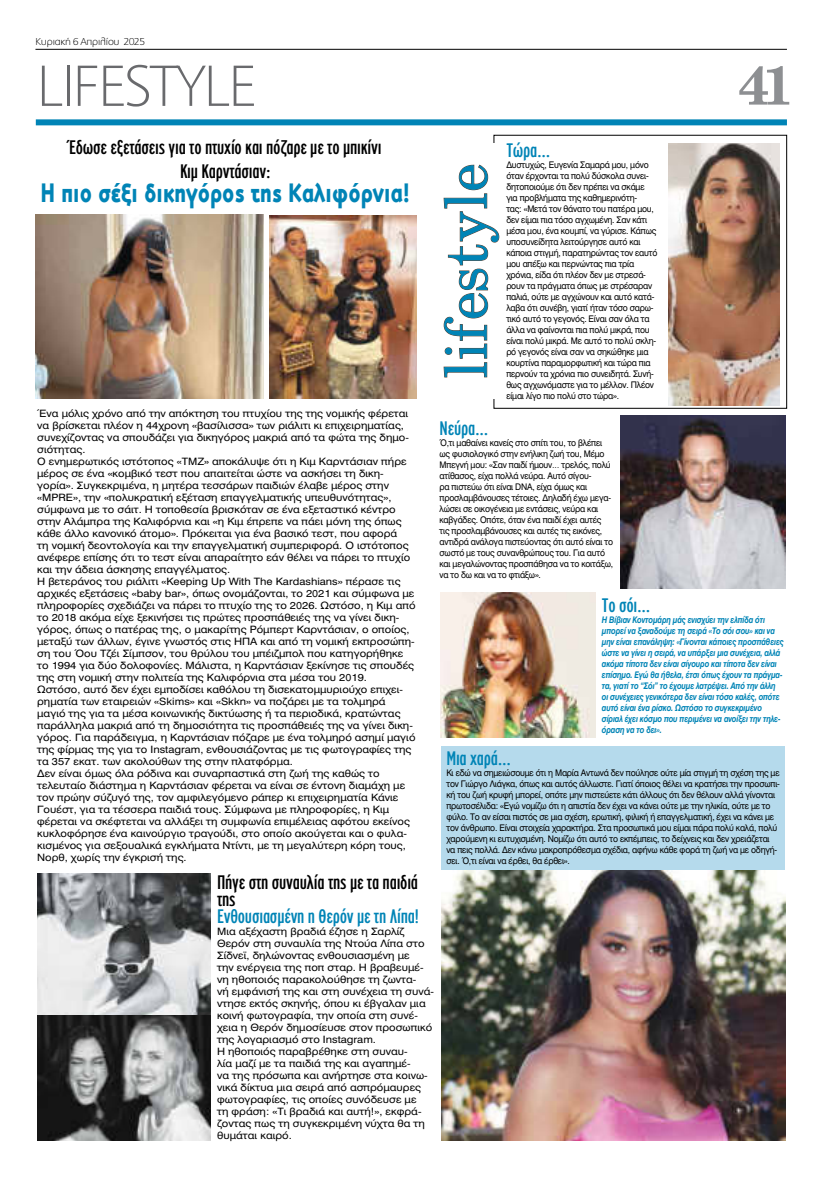
<style>
.page{position:relative;width:823px;height:1177px;background:#fff}
.page>*{position:absolute;margin:0;border:0;box-sizing:border-box;transform-origin:0 0}
.t1{font:58px "PF Century";letter-spacing:.01em;color:#0084b6}
.t2{font:100 57.9px "PF Catalog";letter-spacing:-.02em;color:#696a6d}
.t3{font:700 55px "PF Century";color:#8d8f92}
.t4{font:900 27px "PF Textbook";letter-spacing:-.02em;color:#0084b6;scale:.8 1}
.t5{font:21px/24px "PF Highway Gothic Comp";letter-spacing:-.01em;color:#000;text-align:center;scale:1.05 1}
.t6{font:21px "PF Highway Gothic Comp";letter-spacing:-.01em;color:#0084b6;scale:1.05 1}
.t7{font:10px/12px "UB Helvetica";color:#000;scale:1.1 1}
.t8{font:100 10px "PF Catalog";letter-spacing:-.02em;color:#000;scale:1.1 1}
.t9{font:9px/11px "UB Helvetica";letter-spacing:-.025em;color:#000;scale:.94 1}
.t10{font:italic 9px/11px "UB Helvetica Bold";letter-spacing:-.025em;color:#0084b6;scale:.84 1}
</style>
<div class="page">
<hr style="left:35px;top:49px;width:751px;height:1px;background:#000">
<div style="left:36px;top:119px;width:750px;height:6px;background:#0084b6"></div>
<div style="left:493px;top:135px;width:293px;height:274px;border:1px solid #000"></div>
<div style="left:441px;top:143px;width:136px;height:256px;background:#fff"></div>
<svg style="left:443px;top:165px;width:56px;height:212px"></svg>
<div style="left:441px;top:745px;width:343px;height:176px;background:#b5daec"></div>
<img style="left:441px;top:870px;width:343px;height:270px">
<img style="left:440px;top:592px;width:155px;height:145px">
<img style="left:36px;top:214px;width:228px;height:184px">
<img style="left:269px;top:215px;width:147px;height:183px">
<img style="left:620px;top:415px;width:164px;height:173px">
<img style="left:668px;top:143px;width:111px;height:262px">
<img style="left:37px;top:873px;width:174px;height:142px">
<img style="left:37px;top:1015px;width:174px;height:125px">
<p class="t8" style="left:35px;top:37px;width:101px">Κυριακή 6 Απριλίου 2025</p>
<h2 class="t2" style="left:37px;top:56px;width:220px">LIFESTYLE</h2>
<h3 class="t5" style="left:69px;top:136px;width:299px">Έδωσε εξετάσεις για το πτυχίο και πόζαρε με το μπικίνι<br>Κιμ Καρντάσιαν:</h3>
<h3 class="t4" style="left:41px;top:177px;width:463px">Η πιο σέξι δικηγόρος της Καλιφόρνια!</h3>
<p class="t7" style="left:37px;top:407px;width:345px">Ένα μόλις χρόνο από την απόκτηση του πτυχίου της της νομικής φέρεται να βρίσκεται πλέον η 44χρονη «βασίλισσα» των ριάλιτι κι επιχειρηματίας, συνεχίζοντας να σπουδάζει για δικηγόρος μακριά από τα φώτα της δημο&shy;σιότητας.<br>Ο ενημερωτικός ιστότοπος «TMZ» αποκάλυψε ότι η Κιμ Καρντάσιαν πήρε μέρος σε ένα «κομβικό τεστ που απαιτείται ώστε να ασκήσει τη δικη&shy;γορία». Συγκεκριμένα, η μητέρα τεσσάρων παιδιών έλαβε μέρος στην «MPRE», την «πολυκρατική εξέταση επαγγελματικής υπευθυνότητας», σύμφωνα με το σάιτ. Η τοποθεσία βρισκόταν σε ένα εξεταστικό κέντρο στην Αλάμπρα της Καλιφόρνια και «η Κιμ έπρεπε να πάει μόνη της όπως κάθε άλλο κανονικό άτομο». Πρόκειται για ένα βασικό τεστ, που αφορά<br>τη νομική δεοντολογία και την επαγγελματική συμπεριφορά. Ο ιστότοπος ανέφερε επίσης ότι το τεστ είναι απαραίτητο εάν θέλει να πάρει το πτυχίο και την άδεια άσκησης επαγγέλματος.<br>Η βετεράνος του ριάλιτι «Keeping Up With The Kardashians» πέρασε τις αρχικές εξετάσεις «baby bar», όπως ονομάζονται, το 2021 και σύμφωνα με πληροφορίες σχεδιάζει να πάρει το πτυχίο της το 2026. Ωστόσο, η Κιμ από το 2018 ακόμα είχε ξεκινήσει τις πρώτες προσπάθειές της να γίνει δικη&shy;γόρος, όπως ο πατέρας της, ο μακαρίτης Ρόμπερτ Καρντάσιαν, ο οποίος, μεταξύ των άλλων, έγινε γνωστός στις ΗΠΑ και από τη νομική εκπροσώπη&shy;ση του Όου Τζέι Σίμπσον, του θρύλου του μπέιζμπολ που κατηγορήθηκε το 1994 για δύο δολοφονίες. Μάλιστα, η Καρντάσιαν ξεκίνησε τις σπουδές της στη νομική στην πολιτεία της Καλιφόρνια στα μέσα του 2019.<br>Ωστόσο, αυτό δεν έχει εμποδίσει καθόλου τη δισεκατομμυριούχο επιχει&shy;ρηματία των εταιρειών «Skims» και «Skkn» να ποζάρει με τα τολμηρά μαγιό της για τα μέσα κοινωνικής δικτύωσης ή τα περιοδικά, κρατώντας παράλληλα μακριά από τη δημοσιότητα τις προσπάθειές της να γίνει δικη&shy;γόρος. Για παράδειγμα, η Καρντάσιαν πόζαρε με ένα τολμηρό ασημί μαγιό της φίρμας της για το Instagram, ενθουσιάζοντας με τις φωτογραφίες της τα 357 εκατ. των ακολούθων της στην πλατφόρμα.<br>Δεν είναι όμως όλα ρόδινα και συναρπαστικά στη ζωή της καθώς το τελευταίο διάστημα η Καρντάσιαν φέρεται να είναι σε έντονη διαμάχη με τον πρώην σύζυγό της, τον αμφιλεγόμενο ράπερ κι επιχειρηματία Κάνιε Γουέστ, για τα τέσσερα παιδιά τους. Σύμφωνα με πληροφορίες, η Κιμ φέρεται να σκέφτεται να αλλάξει τη συμφωνία επιμέλειας αφότου εκείνος κυκλοφόρησε ένα καινούργιο τραγούδι, στο οποίο ακούγεται και ο φυλα&shy;κισμένος για σεξουαλικά εγκλήματα Ντίντι, με τη μεγαλύτερη κόρη τους, Νορθ, χωρίς την έγκρισή της.</p>
<h3 class="t6" style="left:506px;top:141px;width:44px">Τώρα…</h3>
<p class="t9" style="left:506px;top:159px;width:162px">Δυστυχώς, Ευγενία Σαμαρά μου, μόνο όταν έρχονται τα πολύ δύσκολα συνει&shy;δητοποιούμε ότι δεν πρέπει να σκάμε για προβλήματα της καθημερινότη-<br>τας: «Μετά τον θάνατο του πατέρα μου, δεν είμαι πια τόσο αγχωμένη. Σαν κάτι μέσα μου, ένα κουμπί, να γύρισε. Κάπως υποσυνείδητα λειτούργησε αυτό και κάποια στιγμή, παρατηρώντας τον εαυτό μου απέξω και περνώντας πια τρία χρόνια, είδα ότι πλέον δεν με στρεσά&shy;ρουν τα πράγματα όπως με στρέσαραν παλιά, ούτε με αγχώνουν και αυτό κατά&shy;λαβα ότι συνέβη, γιατί ήταν τόσο σαρω&shy;τικό αυτό το γεγονός. Είναι σαν όλα τα άλλα να φαίνονται πια πολύ μικρά, που είναι πολύ μικρά. Με αυτό το πολύ σκλη&shy;ρό γεγονός είναι σαν να σηκώθηκε μια κουρτίνα παραμορφωτική και τώρα πια περνούν τα χρόνια πιο συνειδητά. Συνή&shy;θως αγχωνόμαστε για το μέλλον. Πλέον είμαι λίγο πιο πολύ στο τώρα».</p>
<h1 class="t1" style="left:444px;top:378px;width:216px;rotate:-90deg">lifestyle</h1>
<h3 class="t6" style="left:439px;top:418px;width:48px">Νεύρα…</h3>
<p class="t9" style="left:439px;top:437px;width:186px">Ό,τι μαθαίνει κανείς στο σπίτι του, το βλέπει ως φυσιολογικό στην ενήλικη ζωή του, Μέμο Μπεγνή μου: «Σαν παιδί ήμουν… τρελός, πολύ ατίθασος, είχα πολλά νεύρα. Αυτό σίγου-<br>ρα πιστεύω ότι είναι DNA, είχα όμως και προσλαμβάνουσες τέτοιες. Δηλαδή έχω μεγα&shy;λώσει σε οικογένεια με εντάσεις, νεύρα και καβγάδες. Οπότε, όταν ένα παιδί έχει αυτές τις προσλαμβάνουσες και αυτές τις εικόνες, αντιδρά ανάλογα πιστεύοντας ότι αυτό είναι το σωστό με τους συνανθρώπους του. Για αυτό και μεγαλώνοντας προσπάθησα να το κοιτάξω, να το δω και να το φτιάξω».</p>
<h3 class="t3" style="left:736px;top:64px;width:57px">41</h3>
<h3 class="t6" style="left:601px;top:596px;width:48px">Το σόι…</h3>
<p class="t10" style="left:601px;top:614px;width:218px">Η Βίβιαν Κοντομάρη μάς ενισχύει την ελπίδα ότι μπορεί να ξαναδούμε τη σειρά «Το σόι σου» και να μην είναι επανάληψη: «Γίνονται κάποιες προσπάθειες ώστε να γίνει η σειρά, να υπάρξει μια συνέχεια, αλλά ακόμα τίποτα δεν είναι σίγουρο και τίποτα δεν είναι επίσημο. Εγώ θα ήθελα, έτσι όπως έχουν τα πράγμα&shy;τα, γιατί το “Σόι” το έχουμε λατρέψει. Από την άλλη οι συνέχειες γενικότερα δεν είναι τόσο καλές, οπότε αυτό είναι ένα ρίσκο. Ωστόσο το συγκεκριμένο σίριαλ έχει κόσμο που περιμένει να ανοίξει την τηλε&shy;όραση να το δει».</p>
<h3 class="t6" style="left:446px;top:748px;width:63px">Μια χαρά…</h3>
<p class="t9" style="left:446px;top:767px;width:356px">Κι εδώ να σημειώσουμε ότι η Μαρία Αντωνά δεν πούλησε ούτε μία στιγμή τη σχέση της με τον Γιώργο Λιάγκα, όπως και αυτός άλλωστε. Γιατί όποιος θέλει να κρατήσει την προσωπι&shy;κή του ζωή κρυφή μπορεί, οπότε μην πιστεύετε κάτι άλλους ότι δεν θέλουν αλλά γίνονται πρωτοσέλιδα: «Εγώ νομίζω ότι η απιστία δεν έχει να κάνει ούτε με την ηλικία, ούτε με το φύλο. Το αν είσαι πιστός σε μια σχέση, ερωτική, φιλική ή επαγγελματική, έχει να κάνει με τον άνθρωπο. Είναι στοιχεία χαρακτήρα. Στα προσωπικά μου είμαι πάρα πολύ καλά, πολύ χαρούμενη κι ευτυχισμένη. Νομίζω ότι αυτό το εκπέμπεις, το δείχνεις και δεν χρειάζεται να πεις πολλά. Δεν κάνω μακροπρόθεσμα σχέδια, αφήνω κάθε φορά τη ζωή να με οδηγή&shy;σει. Ό,τι είναι να έρθει, θα έρθει».</p>
<h3 class="t5" style="left:217px;top:874px;width:193px;line-height:17px;text-align:left">Πήγε στη συναυλία της με τα παιδιά της</h3>
<h3 class="t6" style="left:217px;top:907px;width:193px">Ενθουσιασμένη η Θερόν με τη Λίπα!</h3>
<p class="t7" style="left:217px;top:925px;width:198px">Μια αξέχαστη βραδιά έζησε η Σαρλίζ Θερόν στη συναυλία της Ντούα Λίπα στο Σίδνεϊ, δηλώνοντας ενθουσιασμένη με<br>την ενέργεια της ποπ σταρ. Η βραβευμέ&shy;νη ηθοποιός παρακολούθησε τη ζωντα-<br>νή εμφάνισή της και στη συνέχεια τη συνά&shy;ντησε εκτός σκηνής, όπου κι έβγαλαν μια κοινή φωτογραφία, την οποία στη συνέ&shy;χεια η Θερόν δημοσίευσε στον προσωπικό της λογαριασμό στο Instagram.<br>Η ηθοποιός παραβρέθηκε στη συναυ-<br>λία μαζί με τα παιδιά της και αγαπημέ-<br>να της πρόσωπα και ανήρτησε στα κοινω&shy;νικά δίκτυα μια σειρά από ασπρόμαυρες φωτογραφίες, τις οποίες συνόδευσε με<br>τη φράση: «Τι βραδιά και αυτή!», εκφρά&shy;ζοντας πως τη συγκεκριμένη νύχτα θα τη θυμάται καιρό.</p>
</div>
